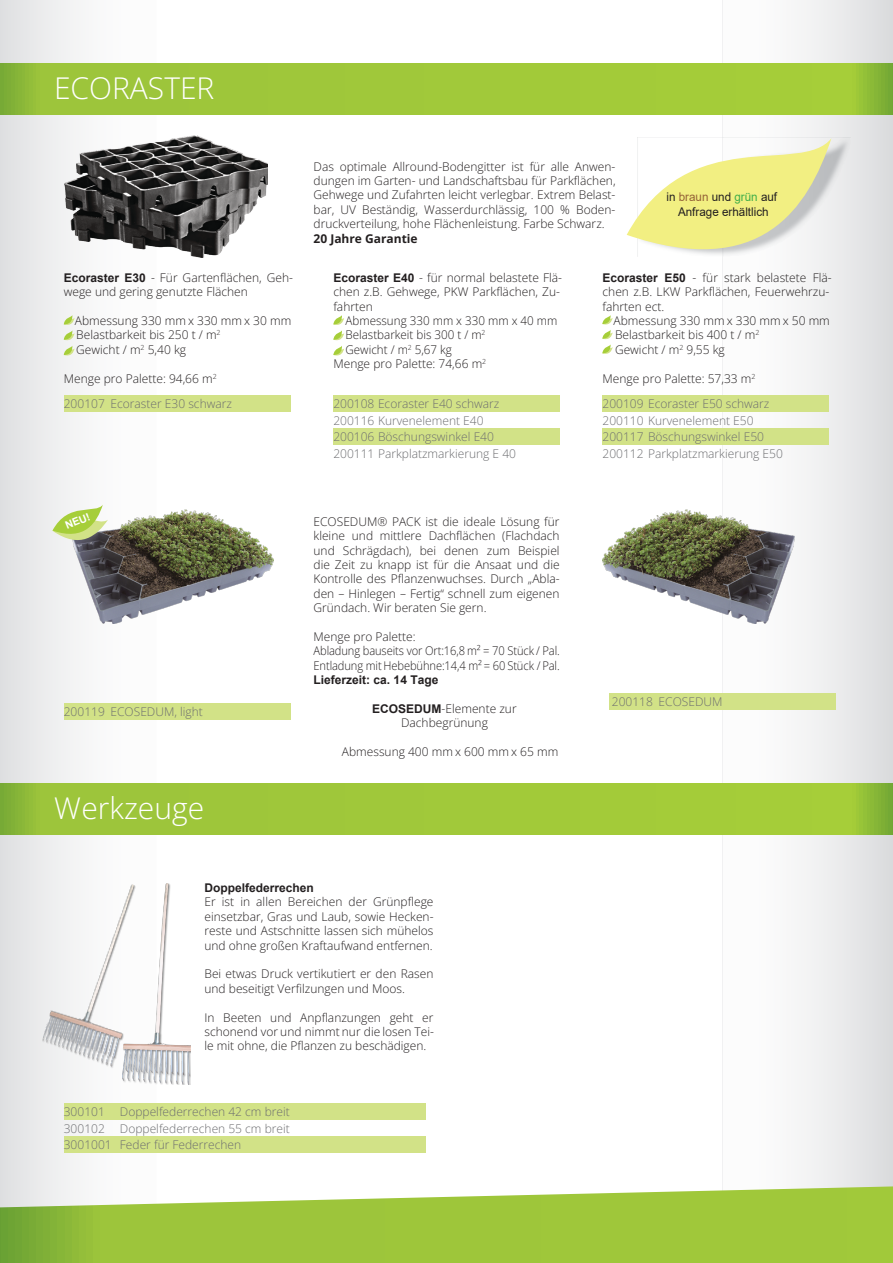
<style>
.page{position:relative;width:893px;height:1263px;background:#fff}
.page>*{position:absolute;margin:0;border:0;box-sizing:border-box;transform-origin:0 0}
.t1{font:300 30px "Open Sans";color:#fff}
.t2{font:300 12px/14.4px "Open Sans";color:#231f20}
.t3{font:300 12px/16.5px "Open Sans";color:#6c6d70}
.t4{font:700 12px "Arial";color:#231f20}
.t5{font:12px/14.4px "Arial";color:#231f20;text-align:center}
.t6{font:700 12px "Open Sans";color:#231f20}
.t7{font:700 10.5px "Arial";color:#fff}
.s1{font-family:"Arial";font-weight:700}
.s2{color:#946237}
.s3{color:#40ae49}
</style>
<div class="page">
<img style="left:0;top:0;width:157px;height:1165px">
<img style="left:723px;top:0;width:170px;height:1165px">
<svg style="left:0;top:1165px;width:893px;height:98px"></svg>
<div style="left:333px;top:428px;width:227px;height:17px;background:#d2e287"></div>
<div style="left:603px;top:428px;width:226px;height:17px;background:#d2e287"></div>
<div style="left:64px;top:395px;width:227px;height:17px;background:#d2e287"></div>
<div style="left:64px;top:704px;width:227px;height:16px;background:#d2e287"></div>
<div style="left:333px;top:395px;width:227px;height:17px;background:#d2e287"></div>
<div style="left:603px;top:395px;width:226px;height:17px;background:#d2e287"></div>
<img style="left:64px;top:136px;width:204px;height:122px">
<svg style="left:64px;top:315px;width:11px;height:42px"></svg>
<svg style="left:333px;top:315px;width:11px;height:41px"></svg>
<svg style="left:602px;top:315px;width:11px;height:39px"></svg>
<img style="left:38px;top:872px;width:119px;height:207px">
<img style="left:123px;top:883px;width:67px;height:201px">
<div style="left:64px;top:1103px;width:361px;height:17px;background:#d2e287"></div>
<div style="left:64px;top:1136px;width:361px;height:17px;background:#d2e287"></div>
<svg style="left:0;top:64px;width:893px;height:51px;background:#9ec739"></svg>
<svg style="left:0;top:783px;width:893px;height:51px;background:#9ec739"></svg>
<img style="left:72px;top:509px;width:201px;height:115px">
<img style="left:603px;top:509px;width:191px;height:115px">
<img style="left:831px;top:137px;width:20px;height:120px">
<div style="left:609px;top:693px;width:227px;height:17px;background:#d2e287"></div>
<svg style="left:627px;top:121px;width:204px;height:160px"></svg>
<svg style="left:52px;top:501px;width:56px;height:49px"></svg>
<h1 class="t1" style="left:54px;top:67px;width:162px">ECORASTER</h1>
<p class="t2" style="left:64px;top:270px;width:231px"><span class="s1">Ecoraster E30</span> - Für Gartenflächen, Geh&shy;wege und gering genutzte Flächen</p>
<p class="t2" style="left:75px;top:313px;width:218px">Abmessung 330 mm x 330 mm x 30 mm<br>Belastbarkeit bis 250 t / m<sup>2<br></sup>Gewicht / m<sup>2</sup> 5,40 kg</p>
<p class="t2" style="left:64px;top:371px;width:154px">Menge pro Palette: 94,66 m<sup>2</sup></p>
<p class="t2" style="left:314px;top:159px;width:304px;text-align:justify">Das optimale Allround-Bodengitter ist für alle Anwen&shy;dungen im Garten- und Landschaftsbau für Parkflächen, Gehwege und Zufahrten leicht verlegbar. Extrem Belast&shy;bar, UV Beständig, Wasserdurchlässig, 100 % Boden&shy;druckverteilung, hohe Flächenleistung. Farbe Schwarz.</p>
<p class="t6" style="left:314px;top:230px;width:106px">20 Jahre Garantie</p>
<p class="t5" style="left:666px;top:191px;width:112px">in <span class="s2">braun</span> und <span class="s3">grün</span> auf<br>Anfrage erhältlich</p>
<p class="t2" style="left:333px;top:270px;width:230px"><span class="s1">Ecoraster E40</span> - für normal belastete Flä&shy;chen z.B. Gehwege, PKW Parkflächen, Zu&shy;fahrten</p>
<p class="t2" style="left:345px;top:313px;width:213px">Abmessung 330 mm x 330 mm x 40 mm</p>
<p class="t2" style="left:345px;top:328px;width:142px">Belastbarkeit bis 300 t / m<sup>2</sup></p>
<p class="t2" style="left:345px;top:342px;width:108px">Gewicht / m<sup>2</sup> 5,67 kg</p>
<p class="t2" style="left:333px;top:356px;width:154px">Menge pro Palette: 74,66 m<sup>2</sup></p>
<p class="t2" style="left:603px;top:270px;width:231px"><span class="s1">Ecoraster E50</span> - für stark belastete Flä&shy;chen z.B. LKW Parkflächen, Feuerwehrzu&shy;fahrten ect.</p>
<p class="t2" style="left:614px;top:313px;width:218px">Abmessung 330 mm x 330 mm x 50 mm<br>Belastbarkeit bis 400 t / m<sup>2<br></sup>Gewicht / m<sup>2</sup> 9,55 kg</p>
<p class="t2" style="left:603px;top:371px;width:154px">Menge pro Palette: 57,33 m<sup>2</sup></p>
<p class="t3" style="left:64px;top:395px;width:43px">200107</p>
<p class="t3" style="left:333px;top:395px;width:184px">200108 Ecoraster E40 schwarz<br>200116 Kurvenelement E40<br>200106 Böschungswinkel E40<br>200111 Parkplatzmarkierung E 40</p>
<p class="t3" style="left:603px;top:395px;width:182px">200109 Ecoraster E50 schwarz<br>200110 Kurvenelement E50<br>200117 Böschungswinkel E50<br>200112 Parkplatzmarkierung E50</p>
<p class="t3" style="left:111px;top:395px;width:123px">Ecoraster E30 schwarz</p>
<p class="t7" style="left:64px;top:522px;width:27px;rotate:-22deg">NEU!</p>
<p class="t3" style="left:64px;top:703px;width:141px">200119 ECOSEDUM, light</p>
<h1 class="t1" style="left:54px;top:787px;width:152px">Werkzeuge</h1>
<p class="t2" style="left:314px;top:514px;width:248px;text-align:justify">ECOSEDUM® PACK ist die ideale Lösung für kleine und mittlere Dachflächen (Flachdach und Schrägdach), bei denen zum Beispiel die Zeit zu knapp ist für die Ansaat und die Kontrolle des Pflanzenwuchses. Durch „Abla&shy;den – Hinlegen – Fertig“ schnell zum eigenen Gründach. Wir beraten Sie gern.</p>
<p class="t2" style="left:314px;top:629px;width:248px">Menge pro Palette:<br>Abladung bauseits vor Ort:16,8 m² = 70 Stück / Pal.<br>Entladung mit Hebebühne:14,4 m² = 60 Stück / Pal.</p>
<p class="t4" style="left:314px;top:675px;width:126px">Lieferzeit: ca. 14 Tage</p>
<p class="t2" style="left:372px;top:701px;width:146px;text-align:center"><span class="s1">ECOSEDUM</span>-Elemente zur<br>Dachbegrünung</p>
<p class="t2" style="left:342px;top:744px;width:218px">Abmessung 400 mm x 600 mm x 65 mm</p>
<p class="t4" style="left:204px;top:883px;width:111px">Doppelfederrechen</p>
<p class="t2" style="left:204px;top:894px;width:231px;text-align:justify">Er ist in allen Bereichen der Grünpflege einsetzbar, Gras und Laub, sowie Hecken&shy;reste und Astschnitte lassen sich mühelos und ohne großen Kraftaufwand entfernen.</p>
<p class="t2" style="left:204px;top:966px;width:231px">Bei etwas Druck vertikutiert er den Rasen und beseitigt Verfilzungen und Moos.</p>
<p class="t2" style="left:204px;top:1010px;width:231px;text-align:justify">In Beeten und Anpflanzungen geht er schonend vor und nimmt nur die losen Tei&shy;le mit ohne, die Pflanzen zu beschädigen.</p>
<p class="t3" style="left:64px;top:1103px;width:49px">300101<br>300102<br>3001001</p>
<p class="t3" style="left:120px;top:1103px;width:171px;text-align:justify">Doppelfederrechen 42 cm breit Doppelfederrechen 55 cm breit Feder für Federrechen</p>
<p class="t3" style="left:612px;top:693px;width:112px">200118 ECOSEDUM</p>
</div>
